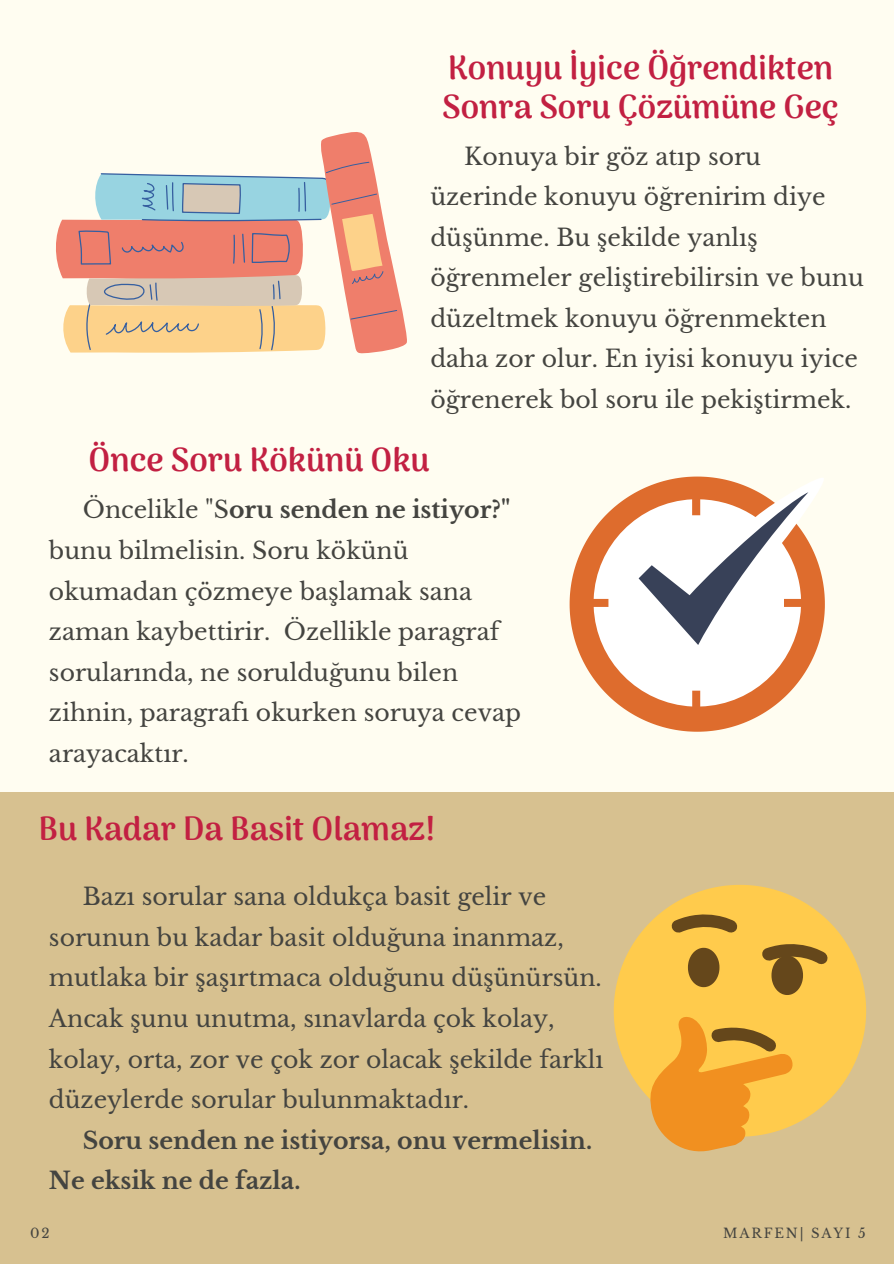
<style>
.page{position:relative;width:894px;height:1264px;background:#fff}
.page>*{position:absolute;margin:0;border:0;box-sizing:border-box;transform-origin:0 0}
.t1{font:800 33px/39.5px "Arima Madurai";color:#c22042}
.t2{font:23.55px/40.5px "Libre Baskerville";color:#444440}
.t3{font:700 23.55px/40.5px "Libre Baskerville";color:#444440}
.t4{font:13.2px "Libre Baskerville";letter-spacing:.14em;color:#444440}
.s1{font-weight:700}
</style>
<div class="page">
<div style="left:0;top:0;width:893px;height:1263px;background:#fffdf1"></div>
<div style="left:0;top:792px;width:893px;height:471px;background:#d7c190"></div>
<svg style="left:56px;top:132px;width:351px;height:221px"></svg>
<svg style="left:569px;top:530px;width:205px;height:201px;fill:#de6c2d"></svg>
<svg style="left:593px;top:476px;width:232px;height:230px"></svg>
<svg style="left:638px;top:492px;width:170px;height:153px"></svg>
<svg style="left:613px;top:884px;width:252px;height:241px;fill:#ffcb4c"></svg>
<svg style="left:646px;top:1014px;width:147px;height:138px;background:#eea93c"></svg>
<svg style="left:670px;top:907px;width:158px;height:88px;background:#d7a93f"></svg>
<h1 class="t1" style="left:442px;top:48px;width:398px">Konuyu İyice Öğrendikten<br>Sonra Soru Çözümüne Geç</h1>
<p class="t2" style="left:430px;top:136px;width:435px;text-indent:34px">Konuya bir göz atıp soru üzerinde konuyu öğrenirim diye düşünme. Bu şekilde yanlış öğrenmeler geliştirebilirsin ve bunu düzeltmek konuyu öğrenmekten daha zor olur. En iyisi konuyu iyice öğrenerek bol soru ile pekiştirmek.</p>
<h1 class="t1" style="left:89px;top:441px;width:342px">Önce Soru Kökünü Oku</h1>
<p class="t2" style="left:49px;top:490px;width:473px;text-indent:34px">Öncelikle "S<span class="s1">oru senden ne istiyor?" </span>bunu bilmelisin. Soru kökünü okumadan çözmeye başlamak sana zaman kaybettirir. Özellikle paragraf sorularında, ne sorulduğunu bilen zihnin, paragrafı okurken soruya cevap arayacaktır.</p>
<h1 class="t1" style="left:38px;top:809px;width:399px">Bu Kadar Da Basit Olamaz!</h1>
<p class="t2" style="left:49px;top:876px;width:556px;text-indent:34px">Bazı sorular sana oldukça basit gelir ve sorunun bu kadar basit olduğuna inanmaz, mutlaka bir şaşırtmaca olduğunu düşünürsün.<br>Ancak şunu unutma, sınavlarda çok kolay, kolay, orta, zor ve çok zor olacak şekilde farklı düzeylerde sorular bulunmaktadır.</p>
<p class="t3" style="left:49px;top:1119px;width:544px;text-indent:34px">Soru senden ne istiyorsa, onu vermelisin.<br>Ne eksik ne de fazla.</p>
<p class="t4" style="left:30px;top:1225px;width:21px">02</p>
<p class="t4" style="left:722px;top:1225px;width:144px">MARFEN| SAYI 5</p>
</div>
